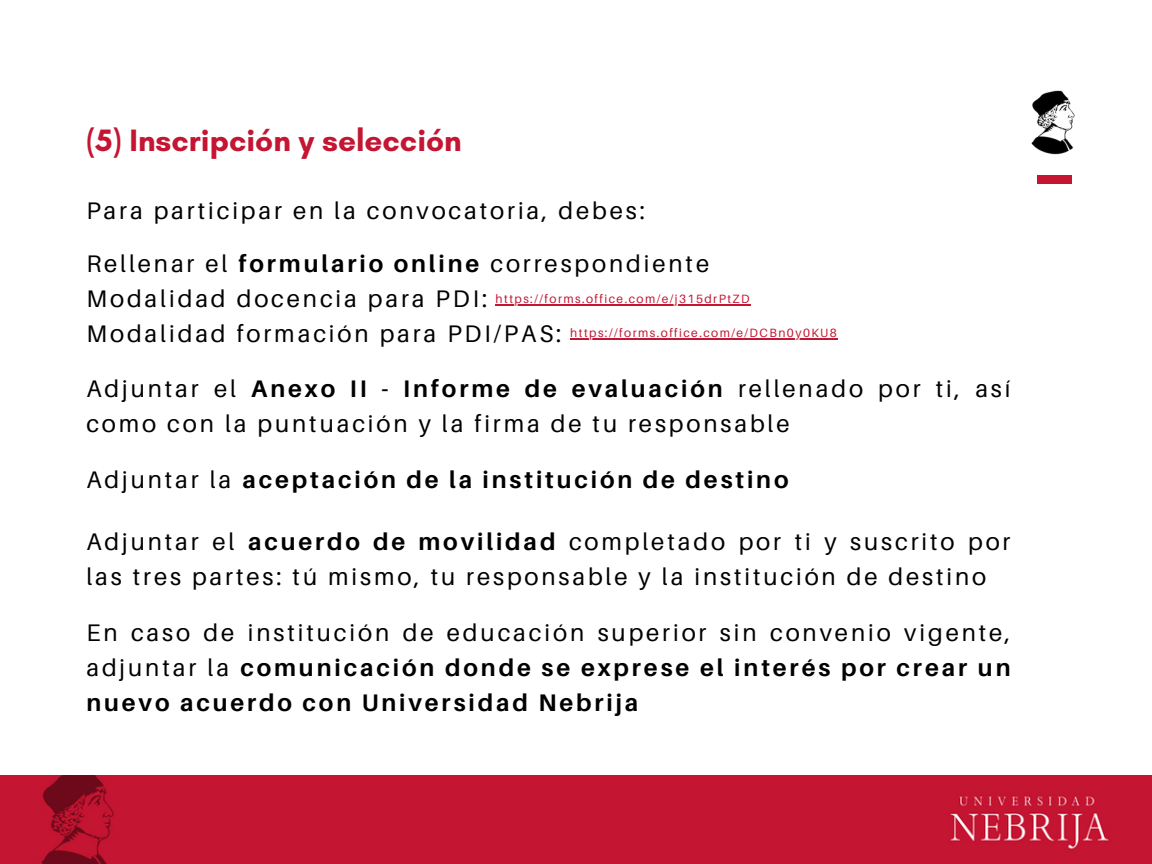
<style>
.page{position:relative;width:1152px;height:864px;background:#fff}
.page>*{position:absolute;margin:0;border:0;box-sizing:border-box;transform-origin:0 0}
.t1{font:700 31.5px "Glacial Indifference";color:#c41532}
.t2{font:24px/34.8px "Aileron";letter-spacing:.12em;color:#000}
.t3{font:700 24px/34.8px "Aileron";letter-spacing:.12em;color:#000;text-align:justify}
.t4{font:12px "Aileron";letter-spacing:.12em;color:#c41532}
.s1{font-weight:700}
.s2{font-weight:400}
</style>
<div class="page">
<div style="left:1037px;top:175px;width:35px;height:8px;background:#c41532"></div>
<img style="left:1031px;top:90px;width:44px;height:65px">
<div style="left:0;top:776px;width:1152px;height:88px;background:#c41532"></div>
<hr style="left:496px;top:304px;width:255px;height:1px;background:#c41532">
<hr style="left:570px;top:338px;width:268px;height:1px;background:#c41532">
<p class="t1" style="left:86px;top:122px;width:377px">(5) Inscripción y selección</p>
<p class="t2" style="left:86px;top:192px;width:560px">Para participar en la convocatoria, debes:</p>
<p class="t2" style="left:86px;top:245px;width:624px">Rellenar el <span class="s1">formulario online</span> correspondiente</p>
<p class="t2" style="left:86px;top:280px;width:402px">Modalidad docencia para PDI:</p>
<p class="t2" style="left:86px;top:315px;width:477px">Modalidad formación para PDI/PAS:</p>
<p class="t4" style="left:496px;top:291px;width:256px">https://forms.office.com/e/j315drPtZD</p>
<p class="t4" style="left:570px;top:325px;width:268px">https://forms.office.com/e/DCBn0y0KU8</p>
<p class="t2" style="left:86px;top:371px;width:926px">Adjuntar el <span class="s1">Anexo II - Informe de evaluación</span> rellenado por ti, así como con la puntuación y la firma de tu responsable</p>
<p class="t3" style="left:86px;top:461px;width:704px"><span class="s2">Adjuntar la</span> aceptación de la institución de destino</p>
<p class="t2" style="left:86px;top:524px;width:926px">Adjuntar el <span class="s1">acuerdo de movilidad</span> completado por ti y suscrito por las tres partes: tú mismo, tu responsable y la institución de destino</p>
<p class="t3" style="left:86px;top:615px;width:926px"><span class="s2">En caso de institución de educación superior sin convenio vigente, adjuntar la</span> comunicación donde se exprese el interés por crear un nuevo acuerdo con Universidad Nebrija</p>
</div>
